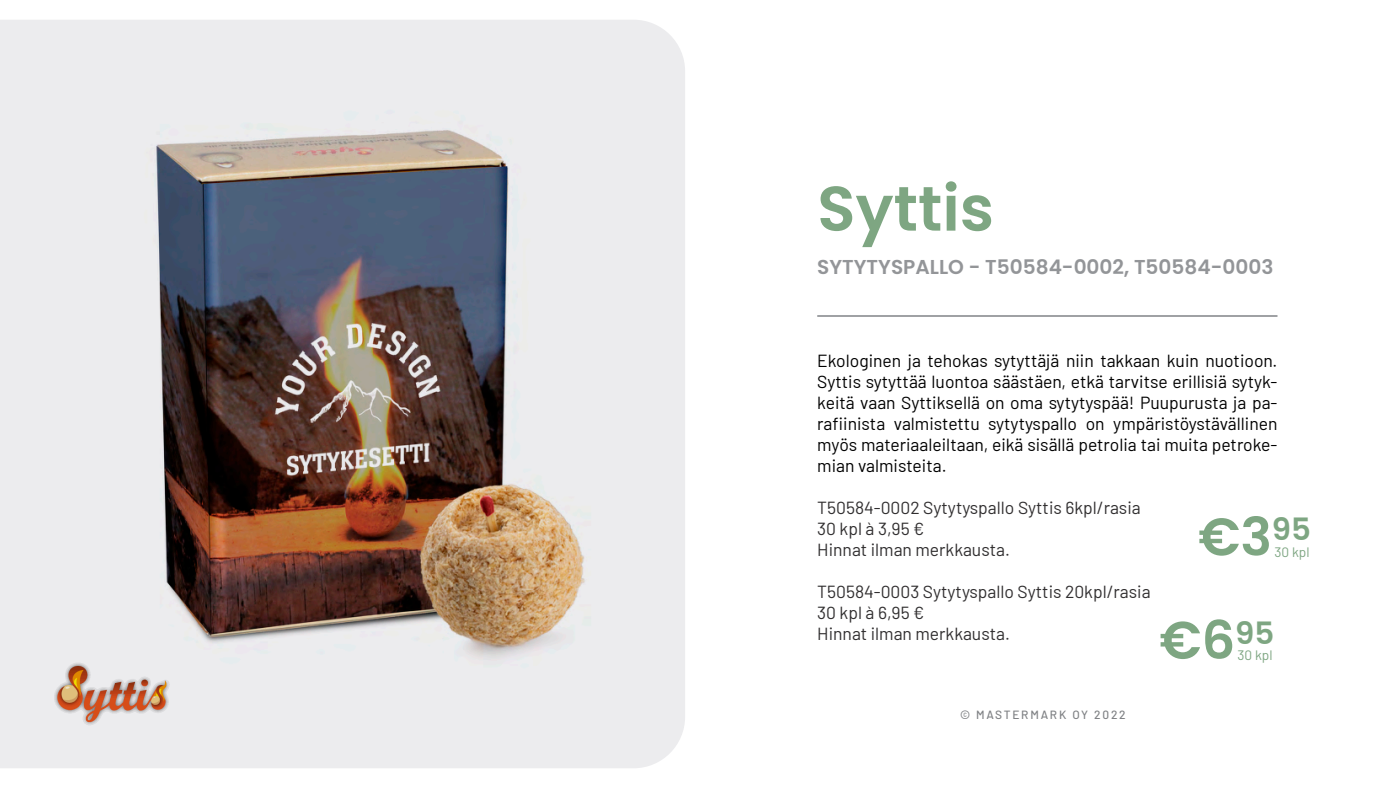
<style>
.page{position:relative;width:1400px;height:788px;background:#fff}
.page>*{position:absolute;margin:0;border:0;box-sizing:border-box;transform-origin:0 0}
.TUOTE___Otsikko_must{font:600 62.82px "Poppins";color:#7ea682}
.TUOTE___Otsikko_must-2{font:600 52.76px "Poppins";color:#7ea682}
.TUOTE___Otsikko_must-3{font:600 20.12px "Poppins";color:#939598}
.TUOTE___Leipä_musta{font:17.5px/21px "Barlow";color:#000;text-align:justify}
.TUOTE___Leipä_musta-2{font:17.5px "Barlow";color:#312f30}
.TUOTE___Leipä_musta-3{font:13.65px "Barlow";color:#7ea682}
.t1{font:500 11.9px "Barlow";letter-spacing:.15em;color:#808285}
</style>
<div class="page">
<div style="left:0;top:20px;width:685px;height:748px;background:#ececee"></div>
<hr style="left:817px;top:315px;width:461px;height:2px;background:#939598">
<img style="left:52px;top:66px;width:581px;height:656px">
<img style="left:53px;top:661px;width:117px;height:65px">
<p class="TUOTE___Otsikko_must" style="left:817px;top:172px;width:178px">Syttis</p>
<p class="TUOTE___Otsikko_must-3" style="left:817px;top:255px;width:458px">SYTYTYSPALLO - T50584-0002, T50584-0003</p>
<p class="TUOTE___Leipä_musta" style="left:817px;top:349px;width:462px">Ekologinen ja tehokas sytyttäjä niin takkaan kuin nuotioon.<br>Syttis sytyttää luontoa säästäen, etkä tarvitse erillisiä sytyk&shy;keitä vaan Syttiksellä on oma sytytyspää! Puupurusta ja pa&shy;rafiinista valmistettu sytytyspallo on ympäristöystävällinen myös materiaaleiltaan, eikä sisällä petrolia tai muita petroke&shy;mian valmisteita.</p>
<p class="TUOTE___Leipä_musta-2" style="left:817px;top:495px;width:325px">T50584-0002 Sytytyspallo Syttis 6kpl/rasia</p>
<p class="TUOTE___Leipä_musta-2" style="left:817px;top:516px;width:109px">30 kpl à 3,95 €</p>
<p class="TUOTE___Leipä_musta-2" style="left:817px;top:537px;width:194px">Hinnat ilman merkkausta.</p>
<p class="TUOTE___Leipä_musta-2" style="left:817px;top:579px;width:335px">T50584-0003 Sytytyspallo Syttis 20kpl/rasia</p>
<p class="TUOTE___Leipä_musta-2" style="left:817px;top:600px;width:109px">30 kpl à 6,95 €</p>
<p class="TUOTE___Leipä_musta-2" style="left:817px;top:621px;width:194px">Hinnat ilman merkkausta.</p>
<p class="TUOTE___Otsikko_must-2" style="left:1198px;top:506px;width:114px">€3<sup>95</sup></p>
<p class="TUOTE___Leipä_musta-3" style="left:1275px;top:541px;width:37px">30 kpl</p>
<p class="TUOTE___Otsikko_must-2" style="left:1159px;top:609px;width:117px">€6<sup>95</sup></p>
<p class="TUOTE___Leipä_musta-3" style="left:1238px;top:645px;width:37px">30 kpl</p>
<p class="t1" style="left:960px;top:705px;width:167px">© MASTERMARK OY 2022</p>
</div>
